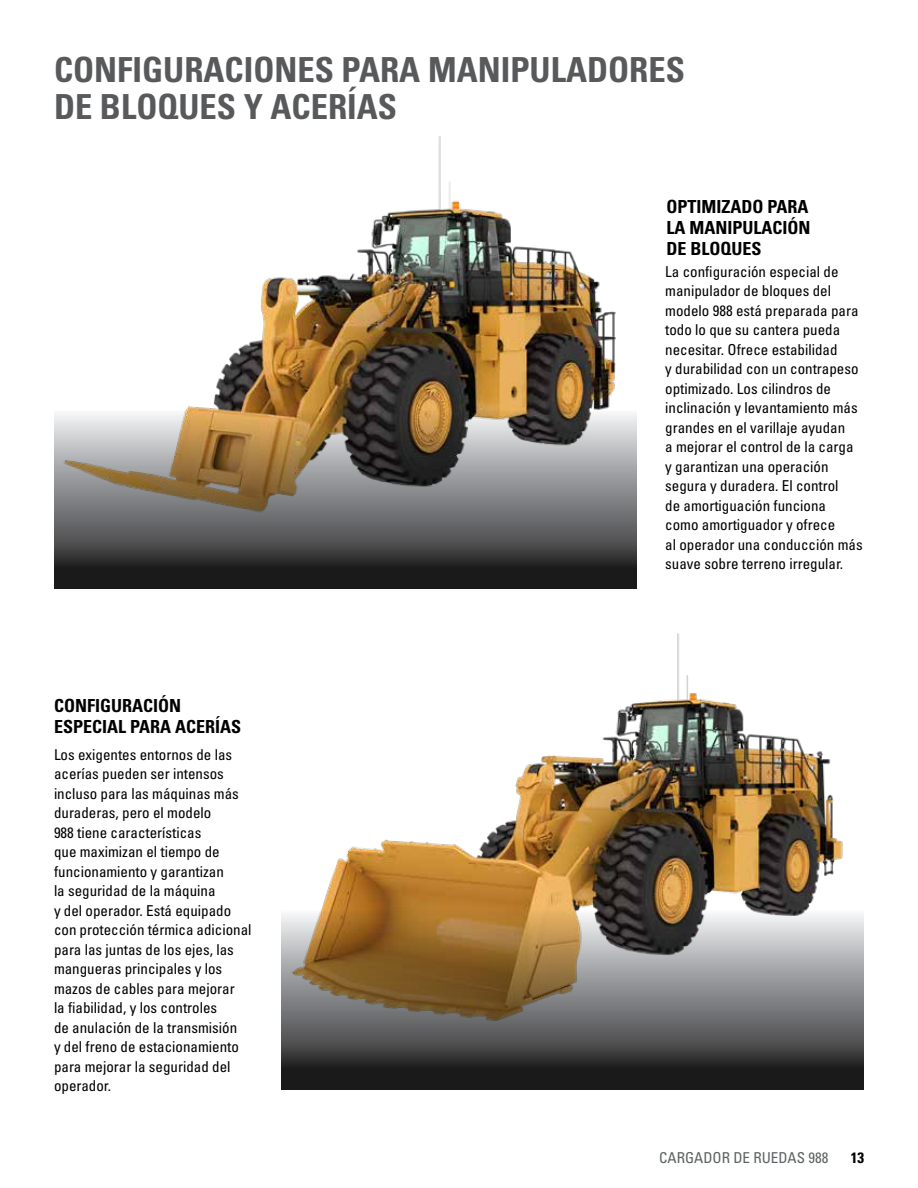
<style>
.page{position:relative;width:918px;height:1188px;background:#fff}
.page>*{position:absolute;margin:0;border:0;box-sizing:border-box;transform-origin:0 0}
.Headline_medium_gray{font:34.5px/37.5px "Univers LTCYR 67 Bold Cond";color:#58595b}
.Headline_small_black{font:18px/21px "Univers LTCYR 67 Bold Cond";color:#000;text-align:justify}
.Body_copy{font:condensed 15px/19.5px "Univers LTCYR 57";color:#000}
.t1{font:condensed 15px "Univers LTCYR 57";color:#5e6263}
.t2{font:15px "Univers LTCYR 67 Bold Cond";color:#000}
</style>
<div class="page">
<img style="left:54px;top:136px;width:582px;height:453px">
<img style="left:282px;top:633px;width:582px;height:456px">
<p class="Headline_medium_gray" style="left:54px;top:50px;width:632px">CONFIGURACIONES PARA MANIPULADORES<br>DE BLOQUES Y ACERÍAS</p>
<p class="Headline_small_black" style="left:54px;top:695px;width:189px">CONFIGURACIÓN<br>ESPECIAL PARA ACERÍAS</p>
<p class="Body_copy" style="left:54px;top:744px;width:199px">Los exigentes entornos de las acerías pueden ser intensos incluso para las máquinas más duraderas, pero el modelo<br>988 tiene características<br>que maximizan el tiempo de funcionamiento y garantizan<br>la seguridad de la máquina<br>y del operador. Está equipado con protección térmica adicional para las juntas de los ejes, las mangueras principales y los mazos de cables para mejorar<br>la fiabilidad, y los controles<br>de anulación de la transmisión<br>y del freno de estacionamiento para mejorar la seguridad del operador.</p>
<p class="Headline_small_black" style="left:666px;top:196px;width:145px">OPTIMIZADO PARA LA MANIPULACIÓN DE BLOQUES</p>
<p class="Body_copy" style="left:665px;top:261px;width:199px">La configuración especial de manipulador de bloques del modelo 988 está preparada para todo lo que su cantera pueda necesitar. Ofrece estabilidad<br>y durabilidad con un contrapeso optimizado. Los cilindros de inclinación y levantamiento más grandes en el varillaje ayudan<br>a mejorar el control de la carga y garantizan una operación segura y duradera. El control<br>de amortiguación funciona como amortiguador y ofrece<br>al operador una conducción más suave sobre terreno irregular.</p>
<p class="t1" style="left:659px;top:1148px;width:171px">CARGADOR DE RUEDAS 988</p>
<p class="t2" style="left:851px;top:1148px;width:15px">13</p>
</div>
